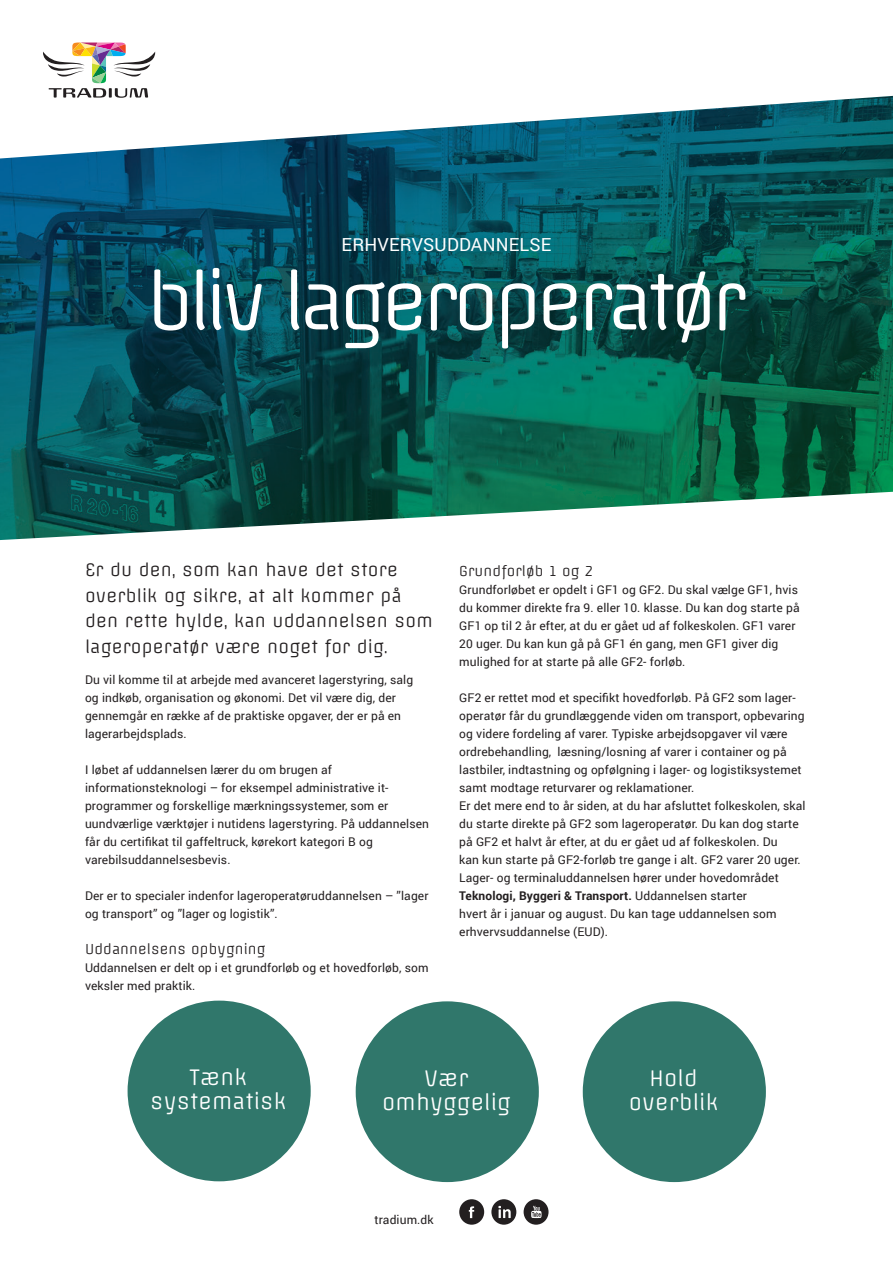
<style>
.page{position:relative;width:893px;height:1263px;background:#fff}
.page>*{position:absolute;margin:0;border:0;box-sizing:border-box;transform-origin:0 0}
._2_Overskrift{font:75px "Offside";letter-spacing:-.08em;color:#fff}
._7_Cirkeltxt{font:21px "Offside";letter-spacing:.01em;color:#fff}
._1_Beskrivelse__EUD{font:18px "Roboto";letter-spacing:.01em;color:#fff}
._3_Mellemrubrik{font:16.95px/25.5px "Offside";letter-spacing:.01em;color:#231f20}
._6_Underoverskrift{font:13.5px "Offside";letter-spacing:.01em;color:#231f20}
._4_Brødtxt{font:12px/18px "Roboto";letter-spacing:.01em;color:#231f20}
.s1{font-weight:700}
</style>
<div class="page">
<img style="left:0;top:158px;width:893px;height:382px">
<svg style="left:8px;top:42px;width:885px;height:116px"></svg>
<svg style="left:43px;top:43px;width:112px;height:55px"></svg>
<div style="left:459px;top:1199px;width:25px;height:26px;background:#231f20;border-radius:50%"></div>
<svg style="left:469px;top:1206px;width:5px;height:12px"></svg>
<div style="left:491px;top:1199px;width:25px;height:26px;background:#231f20;border-radius:50%"></div>
<svg style="left:498px;top:1206px;width:13px;height:12px"></svg>
<div style="left:524px;top:1199px;width:25px;height:26px;background:#231f20;border-radius:50%"></div>
<svg style="left:531px;top:1206px;width:10px;height:12px"></svg>
<div style="left:128px;top:1000px;width:183px;height:181px;background:#30776b;border-radius:50%"></div>
<div style="left:356px;top:1001px;width:183px;height:181px;background:#30776b;border-radius:50%"></div>
<div style="left:583px;top:1001px;width:183px;height:181px;background:#30776b;border-radius:50%"></div>
<p class="_1_Beskrivelse__EUD" style="left:342px;top:232px;width:211px">ERHVERVSUDDANNELSE</p>
<p class="_2_Overskrift" style="left:146px;top:255px;width:602px">bliv lageroperatør</p>
<p class="_3_Mellemrubrik" style="left:85px;top:557px;width:349px">Er du den, som kan have det store overblik og sikre, at alt kommer på den rette hylde, kan uddannelsen som lageroperatør være noget for dig.</p>
<p class="_4_Brødtxt" style="left:85px;top:670px;width:330px">Du vil komme til at arbejde med avanceret lagerstyring, salg og indkøb, organisation og økonomi. Det vil være dig, der gennemgår en række af de praktiske opgaver, der er på en lagerarbejdsplads.</p>
<p class="_4_Brødtxt" style="left:85px;top:760px;width:346px">I løbet af uddannelsen lærer du om brugen af informationsteknologi – for eksempel administrative it&shy;programmer og forskellige mærkningssystemer, som er uundværlige værktøjer i nutidens lagerstyring. På uddannelsen får du certifikat til gaffeltruck, kørekort kategori B og varebilsuddannelsesbevis.</p>
<p class="_4_Brødtxt" style="left:85px;top:886px;width:345px">Der er to specialer indenfor lageroperatøruddannelsen – ”lager og transport” og ”lager og logistik”.</p>
<p class="_6_Underoverskrift" style="left:85px;top:941px;width:182px">Uddannelsens opbygning</p>
<p class="_4_Brødtxt" style="left:85px;top:958px;width:345px">Uddannelsen er delt op i et grundforløb og et hovedforløb, som veksler med praktik.</p>
<p class="_6_Underoverskrift" style="left:459px;top:563px;width:135px">Grundforløb 1 og 2</p>
<p class="_4_Brødtxt" style="left:459px;top:580px;width:342px">Grundforløbet er opdelt i GF1 og GF2. Du skal vælge GF1, hvis du kommer direkte fra 9. eller 10. klasse. Du kan dog starte på GF1 op til 2 år efter, at du er gået ud af folkeskolen. GF1 varer 20 uger. Du kan kun gå på GF1 én gang, men GF1 giver dig mulighed for at starte på alle GF2- forløb.</p>
<p class="_4_Brødtxt" style="left:459px;top:688px;width:347px">GF2 er rettet mod et specifikt hovedforløb. På GF2 som lager&shy;operatør får du grundlæggende viden om transport, opbevaring og videre fordeling af varer. Typiske arbejdsopgaver vil være ordrebehandling, læsning/losning af varer i container og på lastbiler, indtastning og opfølgning i lager- og logistiksystemet samt modtage returvarer og reklamationer.</p>
<p class="_4_Brødtxt" style="left:459px;top:796px;width:348px">Er det mere end to år siden, at du har afsluttet folkeskolen, skal du starte direkte på GF2 som lageroperatør. Du kan dog starte på GF2 et halvt år efter, at du er gået ud af folkeskolen. Du<br>kan kun starte på GF2-forløb tre gange i alt. GF2 varer 20 uger.<br>Lager- og terminaluddannelsen hører under hovedområdet <span class="s1">Teknologi, Byggeri &amp; Transport.</span> Uddannelsen starter</p>
<p class="_4_Brødtxt" style="left:459px;top:904px;width:319px">hvert år i januar og august. Du kan tage uddannelsen som erhvervsuddannelse (EUD).</p>
<p class="_7_Cirkeltxt" style="left:190px;top:1064px;width:59px">Tænk</p>
<p class="_7_Cirkeltxt" style="left:150px;top:1088px;width:138px">systematisk</p>
<p class="_7_Cirkeltxt" style="left:425px;top:1065px;width:45px">Vær</p>
<p class="_7_Cirkeltxt" style="left:382px;top:1089px;width:130px">omhyggelig</p>
<p class="_4_Brødtxt" style="left:374px;top:1210px;width:61px">tradium.dk</p>
<p class="_7_Cirkeltxt" style="left:649px;top:1065px;width:50px">Hold</p>
<p class="_7_Cirkeltxt" style="left:629px;top:1089px;width:91px">overblik</p>
</div>
